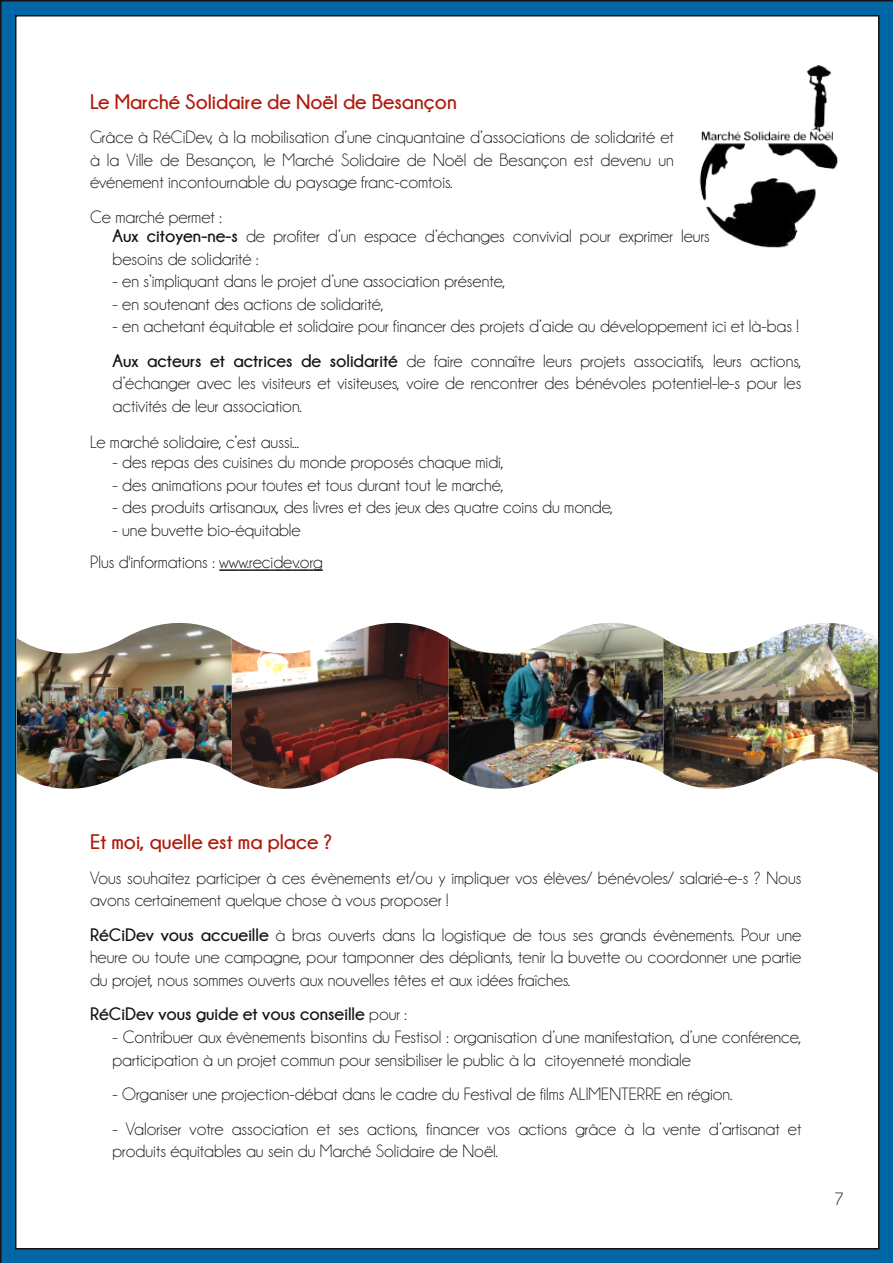
<style>
.page{position:relative;width:893px;height:1263px;background:#0066a5}
.page>*{position:absolute;margin:0;border:0;box-sizing:border-box;transform-origin:0 0}
.t1{font:700 21px "Champagne&Limousines";color:#af190b}
.t2{font:18px/22.5px "Champagne&Limousines";color:#161413}
.t3{font:700 18px "Champagne&Limousines";color:#161413}
.s1{font-weight:700}
.s2{font-weight:400}
</style>
<div class="page">
<div style="left:16px;top:16px;width:863px;height:1233px;background:#fff"></div>
<svg style="left:219px;top:569px;width:104px;height:2px"></svg>
<img style="left:699px;top:65px;width:139px;height:183px">
<img style="left:232px;top:622px;width:217px;height:167px">
<img style="left:449px;top:623px;width:214px;height:166px">
<img style="left:663px;top:623px;width:215px;height:166px">
<img style="left:17px;top:622px;width:215px;height:167px">
<p class="t1" style="left:90px;top:90px;width:368px">Le Marché Solidaire de Noël de Besançon</p>
<p class="t2" style="left:90px;top:126px;width:585px;text-align:justify">Grâce à RéCiDev, à la mobilisation d’une cinquantaine d’associations de solidarité et à la Ville de Besançon, le Marché Solidaire de Noël de Besançon est devenu un événement incontournable du paysage franc-comtois.</p>
<p class="t2" style="left:90px;top:205px;width:133px">Ce marché permet :</p>
<p class="t2" style="left:112px;top:225px;width:599px"><span class="s1">Aux citoyen-ne-s</span> de profiter d’un espace d’échanges convivial pour exprimer leurs besoins de solidarité :</p>
<p class="t2" style="left:112px;top:270px;width:394px">- en s’impliquant dans le projet d’une association présente,</p>
<p class="t2" style="left:112px;top:292px;width:273px">- en soutenant des actions de solidarité,</p>
<p class="t2" style="left:112px;top:309px;width:690px;line-height:34.5px">- en achetant équitable et solidaire pour financer des projets d’aide au développement ici et là-bas !<br><span class="s1">Aux acteurs et actrices de solidarité</span> de faire connaître leurs projets associatifs, leurs actions,</p>
<p class="t2" style="left:112px;top:372px;width:690px">d’échanger avec les visiteurs et visiteuses, voire de rencontrer des bénévoles potentiel-le-s pour les activités de leur association.</p>
<p class="t2" style="left:90px;top:430px;width:211px">Le marché solidaire, c’est aussi...</p>
<p class="t2" style="left:112px;top:451px;width:393px">- des repas des cuisines du monde proposés chaque midi,</p>
<p class="t2" style="left:112px;top:474px;width:393px">- des animations pour toutes et tous durant tout le marché,</p>
<p class="t2" style="left:112px;top:496px;width:502px">- des produits artisanaux, des livres et des jeux des quatre coins du monde,</p>
<p class="t2" style="left:112px;top:519px;width:190px">- une buvette bio-équitable</p>
<p class="t2" style="left:90px;top:550px;width:234px">Plus d'informations : www.recidev.org</p>
<p class="t1" style="left:90px;top:830px;width:244px">Et moi, quelle est ma place ?</p>
<p class="t2" style="left:90px;top:866px;width:713px">Vous souhaitez participer à ces évènements et/ou y impliquer vos élèves/ bénévoles/ salarié-e-s ? Nous avons certainement quelque chose à vous proposer !</p>
<p class="t2" style="left:90px;top:923px;width:713px;text-align:justify"><span class="s1">RéCiDev vous accueille</span> à bras ouverts dans la logistique de tous ses grands évènements. Pour une heure ou toute une campagne, pour tamponner des dépliants, tenir la buvette ou coordonner une partie du projet, nous sommes ouverts aux nouvelles têtes et aux idées fraîches.</p>
<p class="t3" style="left:90px;top:1004px;width:318px">RéCiDev vous guide et vous conseille <span class="s2">pour :</span></p>
<p class="t2" style="left:112px;top:1026px;width:690px">- Contribuer aux évènements bisontins du Festisol : organisation d’une manifestation, d’une conférence, participation à un projet commun pour sensibiliser le public à la citoyenneté mondiale</p>
<p class="t2" style="left:112px;top:1083px;width:621px">- Organiser une projection-débat dans le cadre du Festival de films ALIMENTERRE en région.</p>
<p class="t2" style="left:112px;top:1117px;width:690px">- Valoriser votre association et ses actions, financer vos actions grâce à la vente d’artisanat et produits équitables au sein du Marché Solidaire de Noël.</p>
<p class="t2" style="left:834px;top:1188px;width:11px">7</p>
</div>
